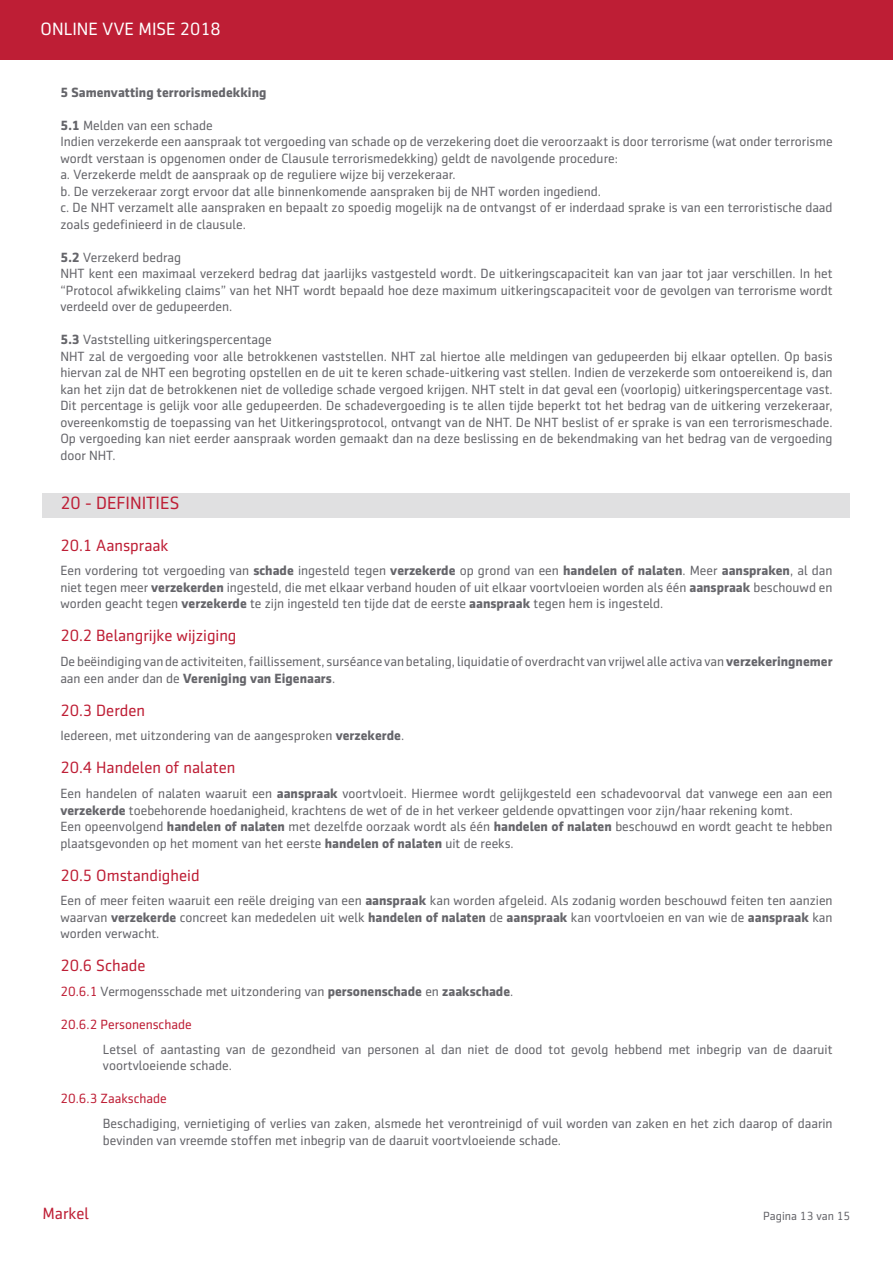
<style>
.page{position:relative;width:893px;height:1263px;background:#fff}
.page>*{position:absolute;margin:0;border:0;box-sizing:border-box;transform-origin:0 0}
.Überschrift_13_20_bo{font:18px "Sentico Sans DT";color:#fff}
._1_-_Überschrift{font:18px "Sentico Sans DT";color:#be1e35}
._1_1_Unter{font:16.5px "Sentico Sans DT";color:#be1e35}
.Standard_Text{font:13.5px/16.5px "Sentico Sans DT";color:#65656a}
.Eingerückt_4{font:13.5px/16.5px "Sentico Sans DT";color:#65656a}
._1_1_1_Unter{font:13.5px "Sentico Sans DT";color:#be1e35}
.Standard_Text-2{font:700 13.5px "Sentico Sans DT";color:#65656a}
.t1{font:12px "Sentico Sans DT";color:#65656a}
.s1{font-weight:700}
.s2{color:#be1e35}
</style>
<div class="page">
<div style="left:43px;top:493px;width:807px;height:25px;background:#e0e0e1"></div>
<div style="left:0;top:0;width:893px;height:59px;background:#be1e35"></div>
<p class="Überschrift_13_20_bo" style="left:41px;top:19px;width:182px">ONLINE VVE MISE 2018</p>
<p class="Standard_Text-2" style="left:60px;top:84px;width:208px">5 Samenvatting terrorismedekking</p>
<p class="Standard_Text" style="left:60px;top:117px;width:154px"><span class="s1">5.1</span> Melden van een schade</p>
<p class="Standard_Text" style="left:60px;top:133px;width:774px">Indien verzekerde een aanspraak tot vergoeding van schade op de verzekering doet die veroorzaakt is door terrorisme (wat onder terrorisme wordt verstaan is opgenomen onder de Clausule terrorismedekking) geldt de navolgende procedure:</p>
<p class="Standard_Text" style="left:60px;top:166px;width:397px">a. Verzekerde meldt de aanspraak op de reguliere wijze bij verzekeraar.</p>
<p class="Standard_Text" style="left:60px;top:183px;width:542px">b. De verzekeraar zorgt ervoor dat alle binnenkomende aanspraken bij de NHT worden ingediend.</p>
<p class="Standard_Text" style="left:60px;top:199px;width:774px">c. De NHT verzamelt alle aanspraken en bepaalt zo spoedig mogelijk na de ontvangst of er inderdaad sprake is van een terroristische daad zoals gedefinieerd in de clausule.</p>
<p class="Standard_Text" style="left:60px;top:249px;width:122px"><span class="s1">5.2</span> Verzekerd bedrag</p>
<p class="Standard_Text" style="left:60px;top:265px;width:774px;text-align:justify">NHT kent een maximaal verzekerd bedrag dat jaarlijks vastgesteld wordt. De uitkeringscapaciteit kan van jaar tot jaar verschillen. In het “Protocol afwikkeling claims” van het NHT wordt bepaald hoe deze maximum uitkeringscapaciteit voor de gevolgen van terrorisme wordt verdeeld over de gedupeerden.</p>
<p class="Standard_Text" style="left:60px;top:331px;width:213px"><span class="s1">5.3</span> Vaststelling uitkeringspercentage</p>
<p class="Standard_Text" style="left:60px;top:348px;width:774px;text-align:justify">NHT zal de vergoeding voor alle betrokkenen vaststellen. NHT zal hiertoe alle meldingen van gedupeerden bij elkaar optellen. Op basis hiervan zal de NHT een begroting opstellen en de uit te keren schade-uitkering vast stellen. Indien de verzekerde som ontoereikend is, dan kan het zijn dat de betrokkenen niet de volledige schade vergoed krijgen. NHT stelt in dat geval een (voorlopig) uitkeringspercentage vast.<br>Dit percentage is gelijk voor alle gedupeerden. De schadevergoeding is te allen tijde beperkt tot het bedrag van de uitkering verzekeraar, overeenkomstig de toepassing van het Uitkeringsprotocol, ontvangt van de NHT. De NHT beslist of er sprake is van een terrorismeschade.<br>Op vergoeding kan niet eerder aanspraak worden gemaakt dan na deze beslissing en de bekendmaking van het bedrag van de vergoeding door NHT.</p>
<p class="_1_-_Überschrift" style="left:60px;top:493px;width:120px">20 - DEFINITIES</p>
<p class="_1_1_Unter" style="left:60px;top:536px;width:110px">20.1 Aanspraak</p>
<p class="Standard_Text" style="left:60px;top:562px;width:774px;text-align:justify">Een vordering tot vergoeding van <span class="s1">schade</span> ingesteld tegen <span class="s1">verzekerde</span> op grond van een <span class="s1">handelen of nalaten</span>. Meer <span class="s1">aanspraken</span>, al dan niet tegen meer <span class="s1">verzekerden</span> ingesteld, die met elkaar verband houden of uit elkaar voortvloeien worden als één <span class="s1">aanspraak</span> beschouwd en worden geacht tegen <span class="s1">verzekerde</span> te zijn ingesteld ten tijde dat de eerste <span class="s1">aanspraak</span> tegen hem is ingesteld.</p>
<p class="_1_1_Unter" style="left:60px;top:627px;width:178px">20.2 Belangrijke wijziging</p>
<p class="Standard_Text" style="left:60px;top:653px;width:774px">De beëindiging van de activiteiten, faillissement, surséance van betaling, liquidatie of overdracht van vrijwel alle activa van <span class="s1">verzekeringnemer </span>aan een ander dan de <span class="s1">Vereniging van Eigenaars</span>.</p>
<p class="_1_1_Unter" style="left:60px;top:701px;width:86px">20.3 Derden</p>
<p class="Standard_Text" style="left:60px;top:727px;width:345px">Iedereen, met uitzondering van de aangesproken <span class="s1">verzekerde</span>.</p>
<p class="_1_1_Unter" style="left:60px;top:759px;width:177px">20.4 Handelen of nalaten</p>
<p class="Standard_Text" style="left:60px;top:785px;width:774px">Een handelen of nalaten waaruit een <span class="s1">aanspraak</span> voortvloeit. Hiermee wordt gelijkgesteld een schadevoorval dat vanwege een aan een <span class="s1">verzekerde</span> toebehorende hoedanigheid, krachtens de wet of de in het verkeer geldende opvattingen voor zijn/haar rekening komt.</p>
<p class="Standard_Text" style="left:60px;top:818px;width:774px">Een opeenvolgend <span class="s1">handelen of nalaten</span> met dezelfde oorzaak wordt als één <span class="s1">handelen of nalaten</span> beschouwd en wordt geacht te hebben plaatsgevonden op het moment van het eerste <span class="s1">handelen of nalaten</span> uit de reeks.</p>
<p class="_1_1_Unter" style="left:60px;top:866px;width:141px">20.5 Omstandigheid</p>
<p class="Standard_Text" style="left:60px;top:892px;width:774px;text-align:justify">Een of meer feiten waaruit een reële dreiging van een <span class="s1">aanspraak</span> kan worden afgeleid. Als zodanig worden beschouwd feiten ten aanzien waarvan <span class="s1">verzekerde</span> concreet kan mededelen uit welk <span class="s1">handelen of nalaten</span> de <span class="s1">aanspraak</span> kan voortvloeien en van wie de <span class="s1">aanspraak</span> kan worden verwacht.</p>
<p class="_1_1_Unter" style="left:60px;top:957px;width:87px">20.6 Schade</p>
<p class="Standard_Text" style="left:60px;top:983px;width:454px"><span class="s2">20.6.1</span> Vermogensschade met uitzondering van <span class="s1">personenschade</span> en <span class="s1">zaakschade</span>.</p>
<p class="_1_1_1_Unter" style="left:60px;top:1017px;width:133px">20.6.2 Personenschade</p>
<p class="Eingerückt_4" style="left:103px;top:1041px;width:731px">Letsel of aantasting van de gezondheid van personen al dan niet de dood tot gevolg hebbend met inbegrip van de daaruit voortvloeiende schade.</p>
<p class="_1_1_1_Unter" style="left:60px;top:1091px;width:108px">20.6.3 Zaakschade</p>
<p class="Eingerückt_4" style="left:103px;top:1115px;width:731px">Beschadiging, vernietiging of verlies van zaken, alsmede het verontreinigd of vuil worden van zaken en het zich daarop of daarin bevinden van vreemde stoffen met inbegrip van de daaruit voortvloeiende schade.</p>
<p class="_1_1_Unter" style="left:43px;top:1204px;width:48px">Markel</p>
<p class="t1" style="left:763px;top:1210px;width:89px">Pagina 13 van 15</p>
</div>
